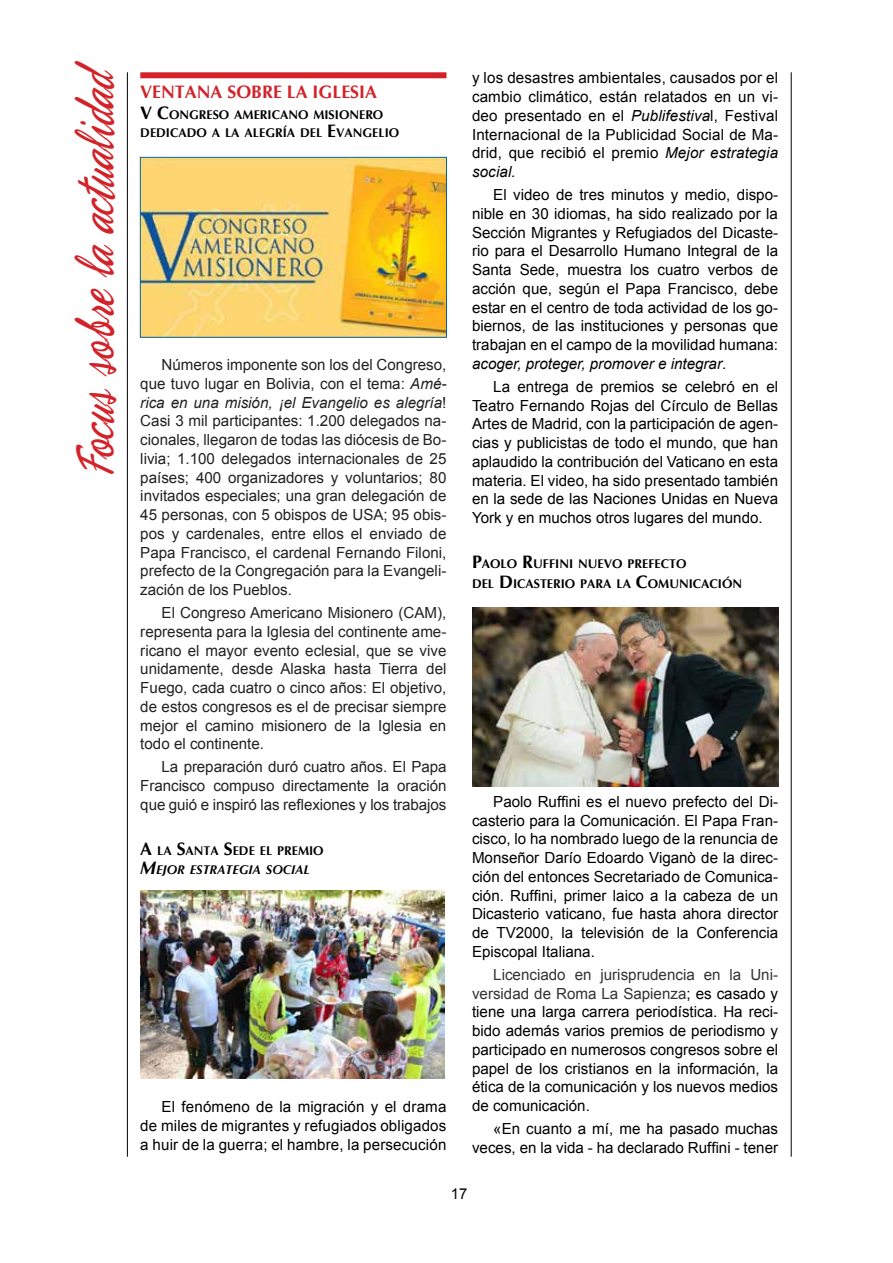
<style>
.page{position:relative;width:893px;height:1263px;background:#fff}
.page>*{position:absolute;margin:0;border:0;box-sizing:border-box;transform-origin:0 0}
.t1{font:57px "Phoenix Script FLF";color:#d2232a;scale:.7 1}
.t2{font:700 18px "Optima";color:#d2232a}
.t3{font:15.3px/18.8px "Arial";color:#000;text-align:justify}
.t4{font:15.3px/18.8px "Arial";color:#222;text-align:justify}
.t5{font:15px "Arial";color:#000}
.t6{font:700 12.6px/17.2px "Optima";color:#000}
.t7{font:italic 700 12.6px/19.5px "Optima";color:#000}
.s1{font-size:18px}
.s2{font-style:italic}
.s3{font-style:normal;font-size:18px}
.s4{font-style:normal}
.s5{color:#333}
</style>
<div class="page">
<hr style="left:791px;top:72px;width:1px;height:1085px;background:#000">
<hr style="left:127px;top:72px;width:1px;height:1085px;background:#000">
<div style="left:140px;top:72px;width:306px;height:6px;background:#d2232a"></div>
<img style="left:142px;top:159px;width:303px;height:177px">
<div style="left:140px;top:157px;width:307px;height:181px;border:1px solid #0064a4"></div>
<img style="left:140px;top:891px;width:305px;height:187px">
<img style="left:472px;top:607px;width:306px;height:180px">
<h1 class="t1" style="left:66px;top:477px;width:595px;rotate:-90deg">Focus sobre la actualidad</h1>
<p class="t2" style="left:140px;top:80px;width:238px">VENTANA SOBRE LA IGLESIA</p>
<p class="t6" style="left:140px;top:107px;width:260px"><span class="s1">V C</span>ONGRESO AMERICANO MISIONERO<br>DEDICADO A LA ALEGRÍA DEL <span class="s1">E</span>VANGELIO</p>
<p class="t4" style="left:140px;top:355px;width:308px;text-indent:21px">Números imponente son los del Congreso, que tuvo lugar en Bolivia, con el tema: <span class="s2">Amé&shy;rica en una misión, ¡el Evangelio es alegría</span>!<br>Casi 3 mil participantes: 1.200 delegados na&shy;cionales, llegaron de todas las diócesis de Bo&shy;livia; 1.100 delegados internacionales de 25 países; 400 organizadores y voluntarios; 80 invitados especiales; una gran delegación de 45 personas, con 5 obispos de USA; 95 obis&shy;pos y cardenales, entre ellos el enviado de Papa Francisco, el cardenal Fernando Filoni, prefecto de la Congregación para la Evangeli&shy;zación de los Pueblos.</p>
<p class="t4" style="left:140px;top:603px;width:308px;text-indent:21px">El Congreso Americano Misionero (CAM), representa para la Iglesia del continente ame&shy;ricano el mayor evento eclesial, que se vive unidamente, desde Alaska hasta Tierra del Fuego, cada cuatro o cinco años: El objetivo, de estos congresos es el de precisar siempre mejor el camino misionero de la Iglesia en todo el continente.</p>
<p class="t4" style="left:140px;top:757px;width:308px;text-indent:21px">La preparación duró cuatro años. El Papa Francisco compuso directamente la oración que guió e inspiró las reflexiones y los trabajos</p>
<p class="t7" style="left:140px;top:841px;width:185px"><span class="s3">A</span> <span class="s4">LA</span> <span class="s3">S</span><span class="s4">ANTA</span> <span class="s3">S</span><span class="s4">EDE EL PREMIO<br></span><span class="s1">M</span>EJOR ESTRATEGIA SOCIAL</p>
<p class="t3" style="left:140px;top:1097px;width:308px;text-indent:21px">El fenómeno de la migración y el drama de miles de migrantes y refugiados obligados a huir de la guerra; el hambre, la persecución</p>
<p class="t3" style="left:472px;top:69px;width:308px">y los desastres ambientales, causados por el cambio climático, están relatados en un vi&shy;deo presentado en el <span class="s2">Publifestiva</span>l, Festival Internacional de la Publicidad Social de Ma&shy;drid, que recibió el premio <span class="s2">Mejor estrategia social.</span></p>
<p class="t3" style="left:472px;top:185px;width:308px;text-indent:21px">El video de tres minutos y medio, dispo&shy;nible en 30 idiomas, ha sido realizado por la Sección Migrantes y Refugiados del Dicaste&shy;rio para el Desarrollo Humano Integral de la Santa Sede, muestra los cuatro verbos de acción que, según el Papa Francisco, debe estar en el centro de toda actividad de los go&shy;biernos, de las instituciones y personas que trabajan en el campo de la movilidad humana: <span class="s2">acoger, proteger, promover e integrar</span>.</p>
<p class="t3" style="left:472px;top:377px;width:308px;text-indent:21px">La entrega de premios se celebró en el Teatro Fernando Rojas del Círculo de Bellas Artes de Madrid, con la participación de agen&shy;cias y publicistas de todo el mundo, que han aplaudido la contribución del Vaticano en esta materia. El video, ha sido presentado también en la sede de las Naciones Unidas en Nueva York y en muchos otros lugares del mundo.</p>
<p class="t6" style="left:472px;top:554px;width:272px;line-height:19.5px"><span class="s1">P</span>AOLO <span class="s1">R</span>UFFINI NUEVO PREFECTO<br>DEL <span class="s1">D</span>ICASTERIO PARA LA <span class="s1">C</span>OMUNICACIÓN</p>
<p class="t3" style="left:472px;top:792px;width:308px;text-indent:21px">Paolo Ruffini es el nuevo prefecto del Di&shy;casterio para la Comunicación. El Papa Fran&shy;cisco, lo ha nombrado luego de la renuncia de Monseñor Darío Edoardo Viganò de la direc&shy;ción del entonces Secretariado de Comunica&shy;ción. Ruffini, primer laico a la cabeza de un Dicasterio vaticano, fue hasta ahora director de TV2000, la televisión de la Conferencia Episcopal Italiana.</p>
<p class="t3" style="left:472px;top:965px;width:308px;text-indent:21px"><span class="s5">Licenciado en jurisprudencia en la Uni&shy;versidad de Roma La Sapienza</span>; es casado y tiene una larga carrera periodística. Ha reci&shy;bido además varios premios de periodismo y participado en numerosos congresos sobre el papel de los cristianos en la información, la ética de la comunicación y los nuevos medios de comunicación.</p>
<p class="t3" style="left:472px;top:1119px;width:308px;text-align:right">«En cuanto a mí, me ha pasado muchas veces, en la vida - ha declarado Ruffini - tener</p>
<p class="t5" style="left:451px;top:1183px;width:18px">17</p>
</div>
